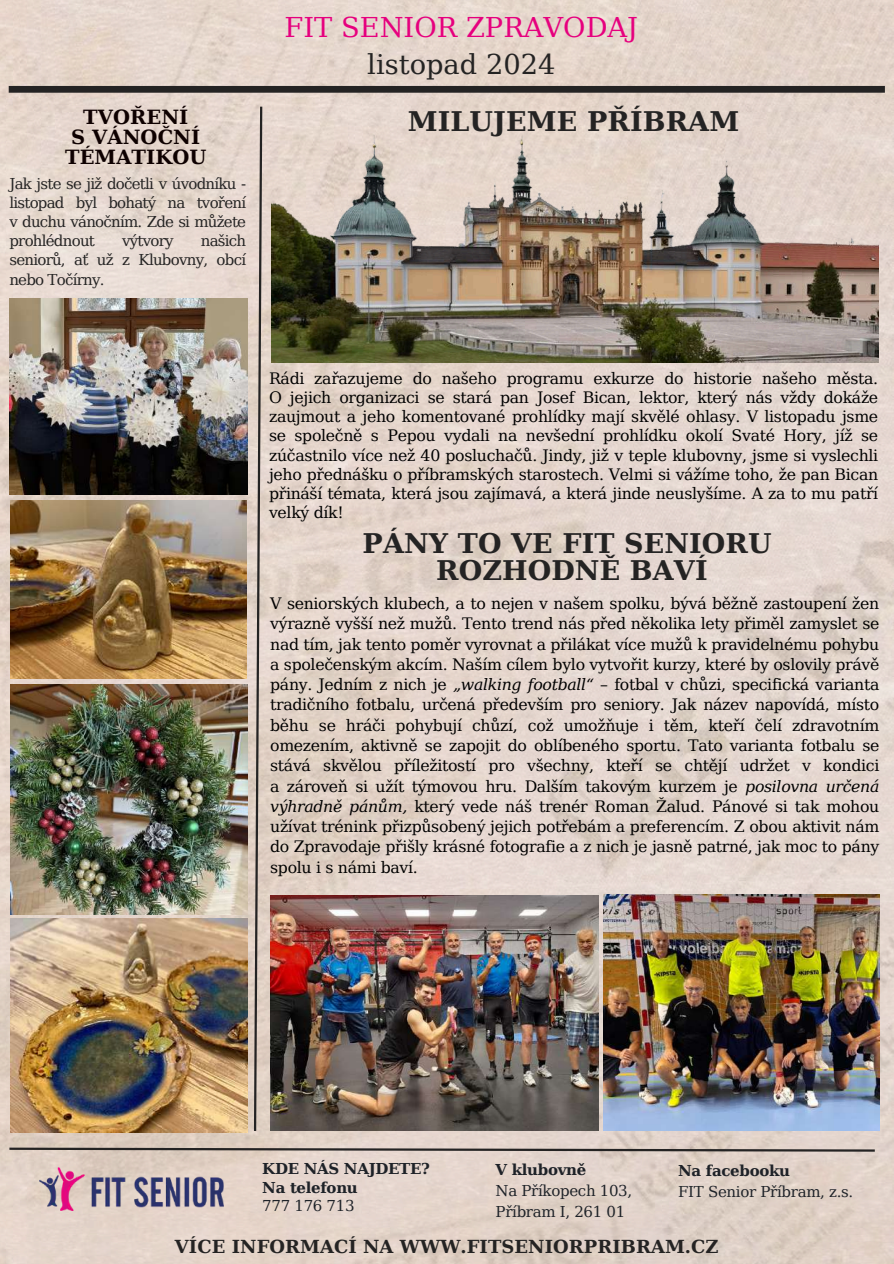
<style>
.page{position:relative;width:894px;height:1264px;background:#fff}
.page>*{position:absolute;margin:0;border:0;box-sizing:border-box;transform-origin:0 0}
.t1{font:27.3px "DejaVu Serif";color:#e6007e}
.t2{font:27.3px "DejaVu Serif";color:#242323}
.t3{font:700 27px/27px "DejaVu Serif";letter-spacing:.005em;color:#242323;text-align:center}
.t4{font:700 19.5px/20.2px "DejaVu Serif";letter-spacing:.005em;color:#0e0000;text-align:center}
.t5{font:700 17.85px "DejaVu Serif";letter-spacing:.005em;color:#242323}
.t6{font:15.75px/20.2px "DejaVu Serif";letter-spacing:-.02em;color:#000;text-align:justify}
.t7{font:15px/19.2px "DejaVu Serif";letter-spacing:-.05em;color:#242323;text-align:justify}
.t8{font:15px/21.3px "DejaVu Serif";letter-spacing:-.02em;color:#1e2228}
.t9{font:700 15px/19.2px "DejaVu Serif";letter-spacing:-.02em;color:#1e2228}
.s1{font-style:italic}
</style>
<div class="page">
<img style="left:0;top:0;width:893px;height:1263px">
<svg style="left:253px;top:104px;width:10px;height:1029px;background:#b7aba3"></svg>
<svg style="left:7px;top:1146px;width:869px;height:6px;background:#998f89"></svg>
<div style="left:9px;top:86px;width:875px;height:7px;background:#242323"></div>
<img style="left:40px;top:1167px;width:183px;height:43px">
<img style="left:11px;top:684px;width:236px;height:230px">
<img style="left:9px;top:298px;width:238px;height:196px">
<img style="left:11px;top:918px;width:236px;height:213px">
<img style="left:11px;top:500px;width:235px;height:179px">
<img style="left:271px;top:130px;width:606px;height:232px">
<img style="left:270px;top:895px;width:328px;height:235px">
<img style="left:603px;top:894px;width:276px;height:236px">
<p class="t4" style="left:65px;top:107px;width:143px">TVOŘENÍ<br>S VÁNOČNÍ<br>TÉMATIKOU</p>
<p class="t7" style="left:9px;top:174px;width:238px">Jak jste se již dočetli v úvodníku - listopad byl bohatý na tvoření v duchu vánočním. Zde si můžete prohlédnout</p>
<p class="t7" style="left:9px;top:231px;width:238px;text-indent:191px">našich seniorů, ať už z Klubovny, obcí nebo Točírny.</p>
<p class="t7" style="left:122px;top:231px;width:53px">výtvory</p>
<h1 class="t1" style="left:284px;top:12px;width:355px">FIT SENIOR ZPRAVODAJ</h1>
<h1 class="t2" style="left:367px;top:49px;width:190px">listopad 2024</h1>
<h2 class="t3" style="left:407px;top:108px;width:333px">MILUJEME PŘÍBRAM</h2>
<p class="t6" style="left:269px;top:369px;width:610px;line-height:19.2px">Rádi zařazujeme do našeho programu exkurze do historie našeho města.<br>O jejich organizaci se stará pan Josef Bican, lektor, který nás vždy dokáže zaujmout a jeho komentované prohlídky mají skvělé ohlasy. V listopadu jsme se společně s Pepou vydali na nevšední prohlídku okolí Svaté Hory, jíž se zúčastnilo více než 40 posluchačů. Jindy, již v teple klubovny, jsme si vyslechli jeho přednášku o příbramských starostech. Velmi si vážíme toho, že pan Bican přináší témata, která jsou zajímavá, a která jinde neuslyšíme. A za to mu patří velký dík!</p>
<h2 class="t3" style="left:362px;top:530px;width:410px">PÁNY TO VE FIT SENIORU<br>ROZHODNĚ BAVÍ</h2>
<p class="t6" style="left:270px;top:593px;width:610px">V seniorských klubech, a to nejen v našem spolku, bývá běžně zastoupení žen výrazně vyšší než mužů. Tento trend nás před několika lety přiměl zamyslet se nad tím, jak tento poměr vyrovnat a přilákat více mužů k pravidelnému pohybu a společenským akcím. Naším cílem bylo vytvořit kurzy, které by oslovily právě pány. Jedním z nich je <span class="s1">„walking football“</span> – fotbal v chůzi, specifická varianta tradičního fotbalu, určená především pro seniory. Jak název napovídá, místo běhu se hráči pohybují chůzí, což umožňuje i těm, kteří čelí zdravotním omezením, aktivně se zapojit do oblíbeného sportu. Tato varianta fotbalu se stává skvělou příležitostí pro všechny, kteří se chtějí udržet v kondici a zároveň si užít týmovou hru. Dalším takovým kurzem je <span class="s1">posilovna určená výhradně pánům,</span> který vede náš trenér Roman Žalud. Pánové si tak mohou užívat trénink přizpůsobený jejich potřebám a preferencím. Z obou aktivit nám do Zpravodaje přišly krásné fotografie a z nich je jasně patrné, jak moc to pány spolu i s námi baví.</p>
<p class="t9" style="left:262px;top:1159px;width:169px">KDE NÁS NAJDETE?<br>Na telefonu</p>
<p class="t8" style="left:262px;top:1195px;width:94px">777 176 713</p>
<p class="t9" style="left:495px;top:1159px;width:92px">V klubovně</p>
<p class="t8" style="left:495px;top:1180px;width:138px">Na Příkopech 103,<br>Příbram I, 261 01</p>
<p class="t9" style="left:678px;top:1160px;width:113px">Na facebooku</p>
<p class="t8" style="left:678px;top:1181px;width:177px">FIT Senior Příbram, z.s.</p>
<p class="t5" style="left:175px;top:1235px;width:545px">VÍCE INFORMACÍ NA WWW.FITSENIORPRIBRAM.CZ</p>
</div>
